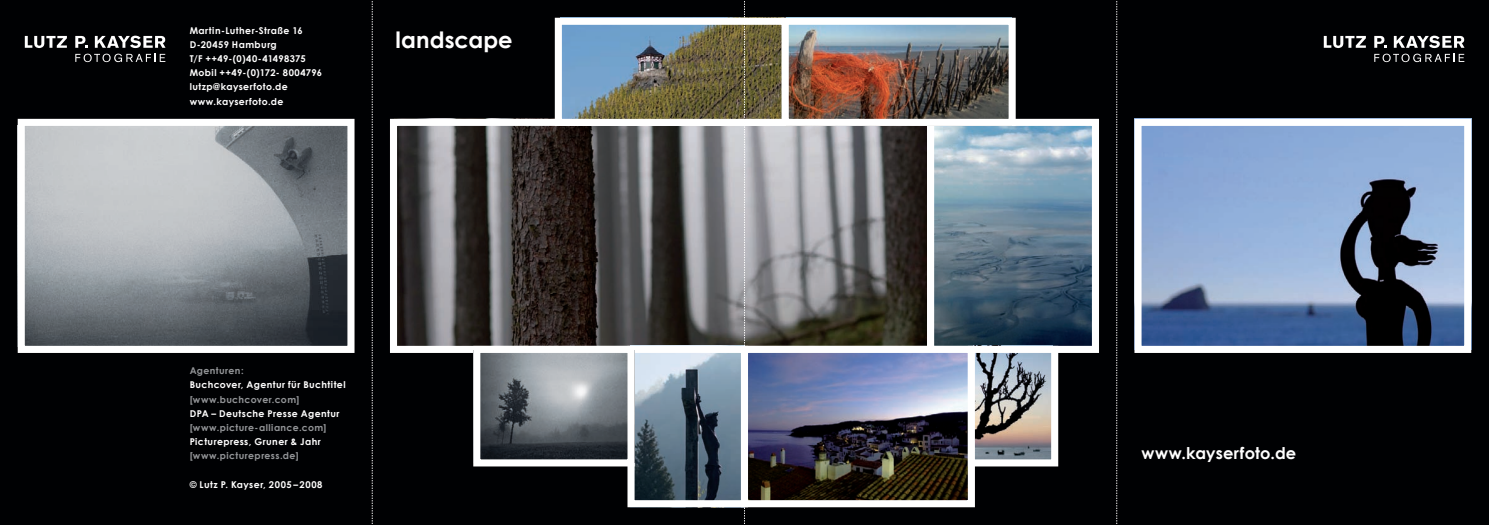
<style>
.page{position:relative;width:1489px;height:525px;background:#fff}
.page>*{position:absolute;margin:0;border:0;box-sizing:border-box;transform-origin:0 0}
.t1{font:700 22.5px "Century Gothic";letter-spacing:.005em;color:#fff}
.t2{font:700 16.25px "Century Gothic";letter-spacing:.01em;color:#fff}
.t3{font:700 9.38px/14.1px "Century Gothic";letter-spacing:.045em;color:#fff}
.t4{font:700 9.38px "Century Gothic";letter-spacing:.045em;color:#939598}
</style>
<div class="page">
<div style="left:0;top:0;width:1488px;height:524px;background:#000103"></div>
<svg style="left:25px;top:36px;width:42px;height:12px"></svg>
<svg style="left:75px;top:36px;width:13px;height:12px"></svg>
<svg style="left:95px;top:36px;width:70px;height:12px"></svg>
<svg style="left:75px;top:54px;width:90px;height:8px"></svg>
<svg style="left:1323px;top:36px;width:42px;height:12px"></svg>
<svg style="left:1374px;top:36px;width:12px;height:12px"></svg>
<svg style="left:1393px;top:36px;width:71px;height:12px"></svg>
<svg style="left:1374px;top:54px;width:90px;height:8px"></svg>
<img style="left:1142px;top:127px;width:320px;height:218px">
<div style="left:1134px;top:119px;width:336px;height:234px;border:7px solid #fff"></div>
<img style="left:26px;top:127px;width:320px;height:218px">
<div style="left:18px;top:119px;width:336px;height:234px;border:7px solid #fff"></div>
<img style="left:398px;top:127px;width:528px;height:218px">
<div style="left:390px;top:119px;width:544px;height:234px;border:7px solid #fff"></div>
<img style="left:935px;top:127px;width:155px;height:218px">
<div style="left:927px;top:119px;width:171px;height:234px;border:7px solid #fff"></div>
<img style="left:563px;top:26px;width:217px;height:92px">
<div style="left:555px;top:18px;width:233px;height:108px;border:7px solid #fff"></div>
<img style="left:789px;top:26px;width:218px;height:92px">
<div style="left:781px;top:18px;width:234px;height:108px;border:7px solid #fff"></div>
<img style="left:635px;top:353px;width:105px;height:146px">
<div style="left:627px;top:345px;width:121px;height:162px;border:7px solid #fff"></div>
<img style="left:481px;top:353px;width:145px;height:105px">
<div style="left:473px;top:345px;width:161px;height:121px;border:7px solid #fff"></div>
<img style="left:749px;top:353px;width:217px;height:146px">
<div style="left:741px;top:345px;width:233px;height:162px;border:7px solid #fff"></div>
<img style="left:975px;top:353px;width:75px;height:105px">
<div style="left:967px;top:345px;width:91px;height:121px;border:7px solid #fff"></div>
<svg style="left:372px;top:1px;width:1px;height:523px"></svg>
<svg style="left:744px;top:1px;width:1px;height:523px"></svg>
<svg style="left:1116px;top:1px;width:1px;height:523px"></svg>
<p class="t3" style="left:190px;top:23px;width:134px">Martin-Luther-Straße 16<br>D-20459 Hamburg<br>T/F ++49-(0)40-41498375<br>Mobil ++49-(0)172- 8004796 lutzp@kayserfoto.de www.kayserfoto.de</p>
<h1 class="t1" style="left:395px;top:26px;width:118px">landscape</h1>
<p class="t4" style="left:190px;top:365px;width:56px">Agenturen:</p>
<p class="t3" style="left:190px;top:377px;width:157px">Buchcover, Agentur für Buchtitel</p>
<p class="t4" style="left:190px;top:393px;width:111px">[www.buchcover.com]</p>
<p class="t3" style="left:190px;top:406px;width:151px">DPA – Deutsche Presse Agentur</p>
<p class="t4" style="left:190px;top:421px;width:138px">[www.picture-alliance.com]</p>
<p class="t3" style="left:190px;top:434px;width:133px">Picturepress, Gruner &amp; Jahr</p>
<p class="t4" style="left:190px;top:450px;width:111px">[www.picturepress.de]</p>
<p class="t3" style="left:190px;top:477px;width:134px">© Lutz P. Kayser, 2005 –2008</p>
<h2 class="t2" style="left:1141px;top:443px;width:156px">www.kayserfoto.de</h2>
</div>
